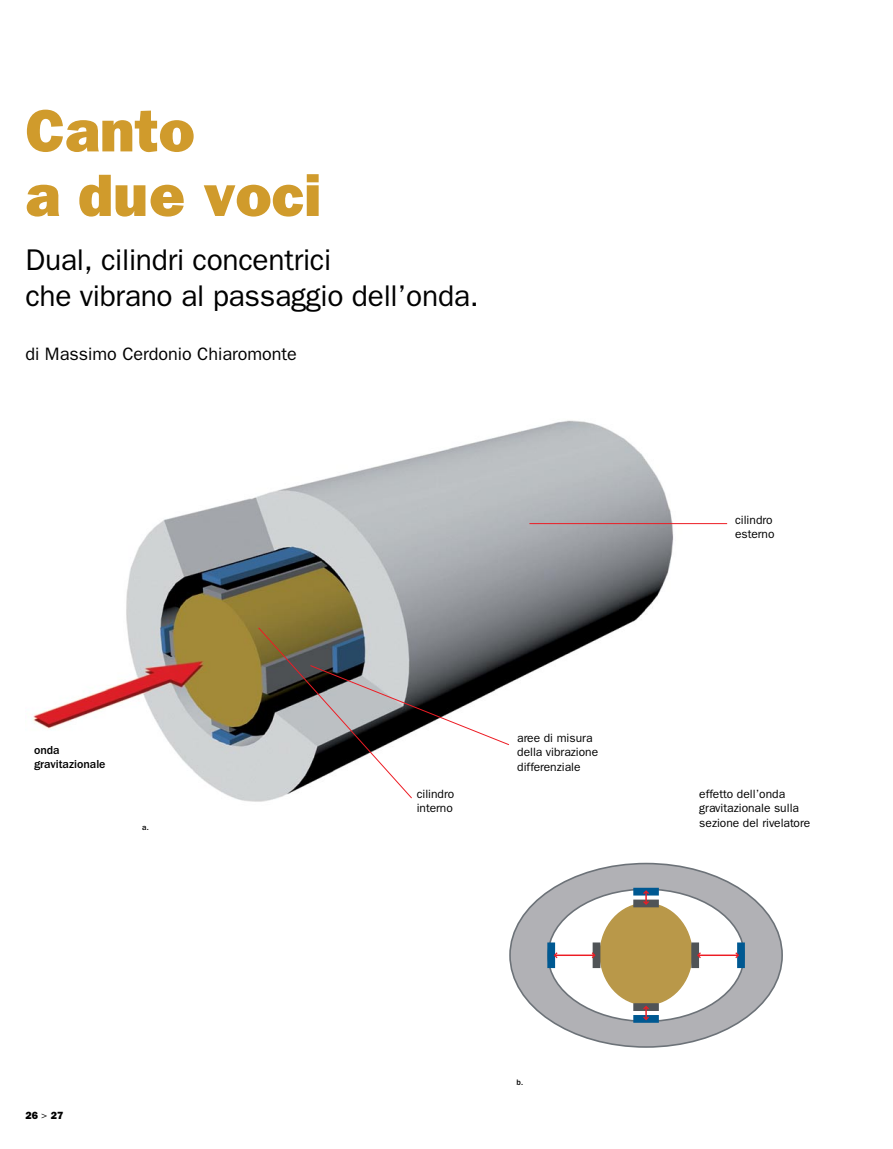
<style>
.page{position:relative;width:893px;height:1149px;background:#fff}
.page>*{position:absolute;margin:0;border:0;box-sizing:border-box;transform-origin:0 0}
.t1{font:800 60px/64.5px "Franklin Gothic";color:#d09b2c}
.t2{font:30px/36px "Franklin Gothic";letter-spacing:-.01em;color:#000}
.t3{font:18px "Franklin Gothic";color:#000}
.t4{font:12px/14.4px "Franklin Gothic";color:#000}
.t5{font:500 12px/14.4px "Franklin Gothic";color:#000}
.t6{font:800 10.5px "Franklin Gothic";color:#000}
.t7{font:500 8.25px "Franklin Gothic";color:#000}
.s1{font-weight:400}
</style>
<div class="page">
<img style="left:32px;top:420px;width:661px;height:382px">
<svg style="left:509px;top:862px;width:274px;height:185px"></svg>
<div style="left:600px;top:903px;width:92px;height:101px;background:#b99849;border-radius:50%"></div>
<div style="left:633px;top:887px;width:26px;height:8px;border:3px solid #005992"></div>
<div style="left:633px;top:899px;width:26px;height:8px;border:3px solid #505457"></div>
<div style="left:547px;top:942px;width:8px;height:25px;border:3px solid #005992"></div>
<div style="left:593px;top:942px;width:7px;height:25px;border:3px solid #505457"></div>
<div style="left:633px;top:1014px;width:26px;height:8px;border:3px solid #005992"></div>
<div style="left:633px;top:1002px;width:26px;height:8px;border:3px solid #505457"></div>
<div style="left:737px;top:942px;width:8px;height:25px;border:3px solid #005992"></div>
<div style="left:691px;top:942px;width:8px;height:25px;border:3px solid #505457"></div>
<svg style="left:643px;top:889px;width:6px;height:15px"></svg>
<svg style="left:643px;top:1005px;width:6px;height:15px"></svg>
<hr style="left:555px;top:954px;width:39px;height:1px;background:#ed1c24">
<svg style="left:592px;top:952px;width:4px;height:5px"></svg>
<svg style="left:554px;top:952px;width:3px;height:5px"></svg>
<hr style="left:698px;top:954px;width:40px;height:1px;background:#ed1c24">
<svg style="left:735px;top:952px;width:4px;height:5px"></svg>
<svg style="left:697px;top:952px;width:4px;height:5px"></svg>
<hr style="left:529px;top:523px;width:198px;height:1px;background:#ed1c24">
<svg style="left:258px;top:626px;width:252px;height:172px"></svg>
<h1 class="t1" style="left:26px;top:97px;width:298px">Canto<br>a due voci</h1>
<h2 class="t2" style="left:26px;top:241px;width:455px">Dual, cilindri concentrici<br>che vibrano al passaggio dell’onda.</h2>
<h3 class="t3" style="left:26px;top:343px;width:273px">di Massimo Cerdonio Chiaromonte</h3>
<p class="t5" style="left:34px;top:742px;width:73px">onda gravitazionale</p>
<p class="t7" style="left:142px;top:822px;width:8px">a.</p>
<p class="t6" style="left:26px;top:1108px;width:39px">26 <span class="s1">&gt;</span> 27</p>
<p class="t4" style="left:417px;top:786px;width:39px">cilindro interno</p>
<p class="t4" style="left:517px;top:730px;width:83px">aree di misura della vibrazione differenziale</p>
<p class="t7" style="left:516px;top:1077px;width:8px">b.</p>
<p class="t4" style="left:735px;top:512px;width:41px">cilindro esterno</p>
<p class="t4" style="left:699px;top:785px;width:112px">effetto dell’onda gravitazionale sulla sezione del rivelatore</p>
</div>
